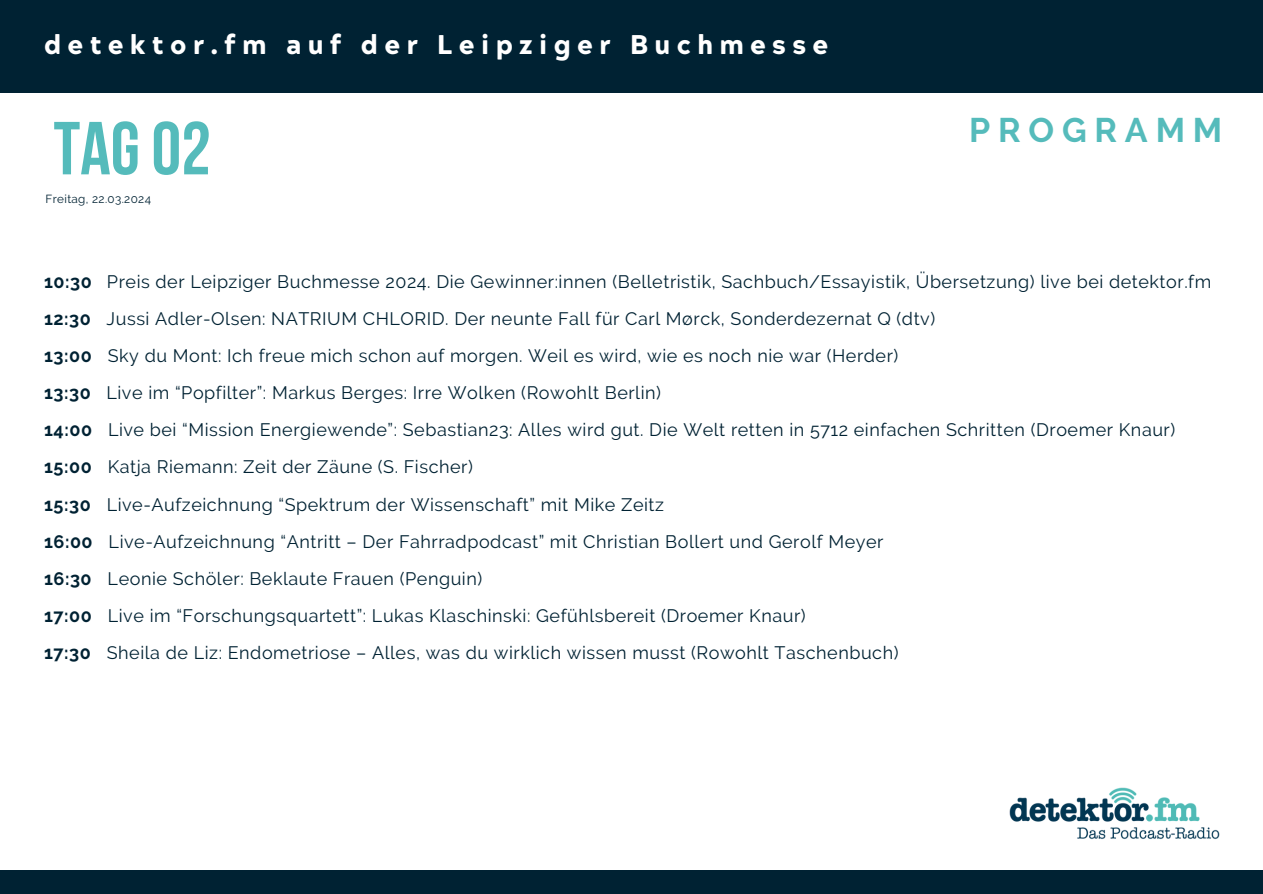
<style>
.page{position:relative;width:1263px;height:894px;background:#fff}
.page>*{position:absolute;margin:0;border:0;box-sizing:border-box;transform-origin:0 0}
.t1{font:700 74.85px "Bebas Neue";color:#5bb}
.t2{font:700 34.05px "Raleway";letter-spacing:.23em;color:#5bb}
.t3{font:900 27px "Acherus Grotesque";letter-spacing:.23em;color:#fff}
.t4{font:18px "Raleway";letter-spacing:.03em;color:#023}
.t5{font:11.7px "Raleway";letter-spacing:.03em;color:#023}
.s1{font-weight:700}
</style>
<div class="page">
<div style="left:0;top:870px;width:1263px;height:23px;background:#023"></div>
<img style="left:1009px;top:787px;width:211px;height:52px">
<div style="left:0;top:0;width:1263px;height:93px;background:#023"></div>
<p class="t3" style="left:44px;top:33px;width:785px">detektor.fm auf der Leipziger Buchmesse</p>
<h1 class="t1" style="left:54px;top:118px;width:159px">TAG02</h1>
<p class="t5" style="left:46px;top:192px;width:107px">Freitag, 22.03.2024</p>
<p class="t2" style="left:969px;top:110px;width:255px">PROGRAMM</p>
<h2 class="t4" style="left:44px;top:270px;width:1169px"><span class="s1">10:30</span> Preis der Leipziger Buchmesse 2024. Die Gewinner:innen (Belletristik, Sachbuch/Essayistik, Übersetzung) live bei detektor.fm</h2>
<p class="t4" style="left:44px;top:308px;width:892px"><span class="s1">12:30</span> Jussi Adler-Olsen: NATRIUM CHLORID. Der neunte Fall für Carl Mørck, Sonderdezernat Q (dtv)</p>
<p class="t4" style="left:44px;top:345px;width:856px"><span class="s1">13:00</span> Sky du Mont: Ich freue mich schon auf morgen. Weil es wird, wie es noch nie war (Herder)</p>
<p class="t4" style="left:44px;top:382px;width:618px"><span class="s1">13:30</span> Live im “Popfilter”: Markus Berges: Irre Wolken (Rowohlt Berlin)</p>
<p class="t4" style="left:44px;top:419px;width:1133px"><span class="s1">14:00</span> Live bei “Mission Energiewende”: Sebastian23: Alles wird gut. Die Welt retten in 5712 einfachen Schritten (Droemer Knaur)</p>
<p class="t4" style="left:44px;top:456px;width:430px"><span class="s1">15:00</span> Katja Riemann: Zeit der Zäune (S. Fischer)</p>
<p class="t4" style="left:44px;top:493px;width:621px"><span class="s1">15:30</span> Live-Aufzeichnung “Spektrum der Wissenschaft” mit Mike Zeitz</p>
<p class="t4" style="left:44px;top:530px;width:841px"><span class="s1">16:00</span> Live-Aufzeichnung “Antritt – Der Fahrradpodcast” mit Christian Bollert und Gerolf Meyer</p>
<p class="t4" style="left:44px;top:567px;width:440px"><span class="s1">16:30</span> Leonie Schöler: Beklaute Frauen (Penguin)</p>
<p class="t4" style="left:44px;top:605px;width:763px"><span class="s1">17:00</span> Live im “Forschungsquartett”: Lukas Klaschinski: Gefühlsbereit (Droemer Knaur)</p>
<p class="t4" style="left:44px;top:642px;width:856px"><span class="s1">17:30</span> Sheila de Liz: Endometriose – Alles, was du wirklich wissen musst (Rowohlt Taschenbuch)</p>
</div>
